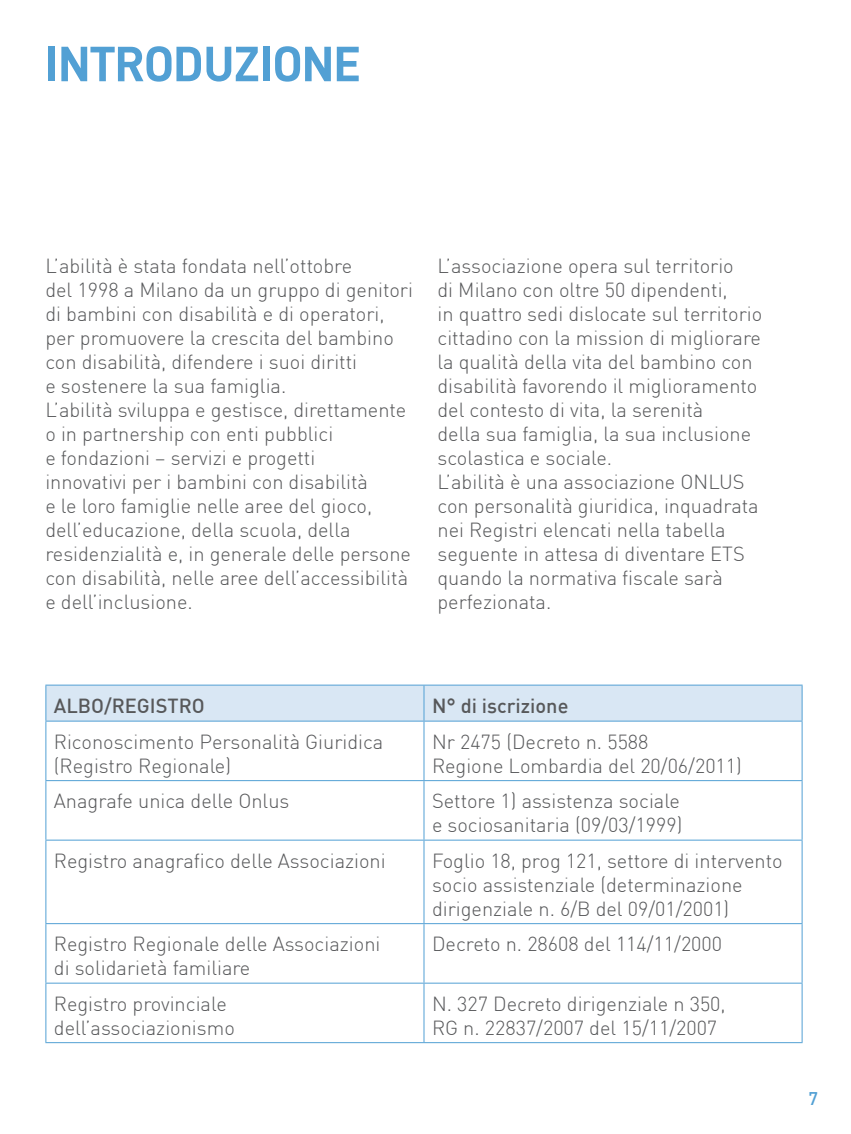
<style>
.page{position:relative;width:851px;height:1134px;background:#fff}
.page>*{position:absolute;margin:0;border:0;box-sizing:border-box;transform-origin:0 0}
.t1{font:50px "D DIN Bold";color:#52a0d4}
.text{font:300 20px/24px "DIN";color:#57585a}
.small_title_-_Copia{font:300 20px/24px "DIN";color:#57585a}
.small_title_-_Copia-2{font:500 20px "DIN";color:#57585a}
.t2{font:500 18px "DIN";color:#52a0d4}
</style>
<div class="page">
<div style="left:46px;top:686px;width:755px;height:35px;background:#d9e7f4"></div>
<hr style="left:45px;top:685px;width:379px;height:1px;background:#52a0d4">
<hr style="left:45px;top:686px;width:1px;height:35px;background:#52a0d4">
<hr style="left:424px;top:685px;width:378px;height:1px;background:#52a0d4">
<hr style="left:423px;top:686px;width:1px;height:35px;background:#52a0d4">
<hr style="left:801px;top:686px;width:1px;height:35px;background:#52a0d4">
<hr style="left:45px;top:721px;width:379px;height:1px;background:#52a0d4">
<hr style="left:45px;top:722px;width:1px;height:58px;background:#52a0d4">
<hr style="left:424px;top:721px;width:378px;height:1px;background:#52a0d4">
<hr style="left:423px;top:722px;width:1px;height:58px;background:#52a0d4">
<hr style="left:801px;top:722px;width:1px;height:58px;background:#52a0d4">
<hr style="left:45px;top:780px;width:379px;height:1px;background:#52a0d4">
<hr style="left:45px;top:781px;width:1px;height:59px;background:#52a0d4">
<hr style="left:424px;top:780px;width:378px;height:1px;background:#52a0d4">
<hr style="left:423px;top:781px;width:1px;height:59px;background:#52a0d4">
<hr style="left:801px;top:781px;width:1px;height:59px;background:#52a0d4">
<hr style="left:45px;top:840px;width:379px;height:1px;background:#52a0d4">
<hr style="left:45px;top:841px;width:1px;height:82px;background:#52a0d4">
<hr style="left:424px;top:840px;width:378px;height:1px;background:#52a0d4">
<hr style="left:423px;top:841px;width:1px;height:82px;background:#52a0d4">
<hr style="left:801px;top:841px;width:1px;height:82px;background:#52a0d4">
<hr style="left:45px;top:923px;width:379px;height:1px;background:#52a0d4">
<hr style="left:45px;top:924px;width:1px;height:59px;background:#52a0d4">
<hr style="left:424px;top:923px;width:378px;height:1px;background:#52a0d4">
<hr style="left:423px;top:924px;width:1px;height:59px;background:#52a0d4">
<hr style="left:801px;top:924px;width:1px;height:59px;background:#52a0d4">
<hr style="left:45px;top:983px;width:379px;height:1px;background:#52a0d4">
<hr style="left:45px;top:984px;width:1px;height:58px;background:#52a0d4">
<hr style="left:424px;top:983px;width:378px;height:1px;background:#52a0d4">
<hr style="left:423px;top:984px;width:1px;height:58px;background:#52a0d4">
<hr style="left:801px;top:984px;width:1px;height:58px;background:#52a0d4">
<hr style="left:45px;top:1042px;width:379px;height:1px;background:#52a0d4">
<hr style="left:424px;top:1042px;width:378px;height:1px;background:#52a0d4">
<p class="t1" style="left:45px;top:36px;width:316px">INTRODUZIONE</p>
<p class="text" style="left:45px;top:254px;width:308px">L’abilità è stata fondata nell’ottobre</p>
<p class="text" style="left:45px;top:278px;width:369px">del 1998 a Milano da un gruppo di genitori di bambini con disabilità e di operatori, per promuovere la crescita del bambino con disabilità, difendere i suoi diritti</p>
<p class="text" style="left:45px;top:374px;width:242px">e sostenere la sua famiglia.</p>
<p class="text" style="left:45px;top:398px;width:367px">L’abilità sviluppa e gestisce, direttamente o in partnership con enti pubblici<br>e fondazioni – servizi e progetti<br>innovativi per i bambini con disabilità<br>e le loro famiglie nelle aree del gioco, dell’educazione, della scuola, della residenzialità e, in generale delle persone con disabilità, nelle aree dell’accessibilità e dell’inclusione.</p>
<p class="text" style="left:437px;top:254px;width:298px">L’associazione opera sul territorio</p>
<p class="text" style="left:437px;top:278px;width:292px">di Milano con oltre 50 dipendenti,</p>
<p class="text" style="left:437px;top:302px;width:326px">in quattro sedi dislocate sul territorio cittadino con la mission di migliorare la qualità della vita del bambino con disabilità favorendo il miglioramento</p>
<p class="text" style="left:437px;top:398px;width:267px">del contesto di vita, la serenità</p>
<p class="text" style="left:437px;top:422px;width:315px">della sua famiglia, la sua inclusione scolastica e sociale.</p>
<p class="text" style="left:437px;top:470px;width:308px">L’abilità è una associazione ONLUS</p>
<p class="text" style="left:437px;top:494px;width:322px">con personalità giuridica, inquadrata</p>
<p class="text" style="left:437px;top:518px;width:309px">nei Registri elencati nella tabella seguente in attesa di diventare ETS quando la normativa fiscale sarà perfezionata.</p>
<p class="small_title_-_Copia-2" style="left:54px;top:693px;width:152px">ALBO/REGISTRO</p>
<p class="small_title_-_Copia-2" style="left:432px;top:693px;width:138px">N° di iscrizione</p>
<p class="small_title_-_Copia" style="left:54px;top:729px;width:331px">Riconoscimento Personalità Giuridica (Registro Regionale)</p>
<p class="small_title_-_Copia" style="left:432px;top:729px;width:218px">Nr 2475 (Decreto n. 5588</p>
<p class="small_title_-_Copia" style="left:432px;top:753px;width:311px">Regione Lombardia del 20/06/2011)</p>
<p class="small_title_-_Copia" style="left:54px;top:789px;width:237px">Anagrafe unica delle Onlus</p>
<p class="small_title_-_Copia" style="left:432px;top:789px;width:249px">Settore 1) assistenza sociale</p>
<p class="small_title_-_Copia" style="left:432px;top:813px;width:252px">e sociosanitaria (09/03/1999)</p>
<p class="small_title_-_Copia" style="left:54px;top:848px;width:333px">Registro anagrafico delle Associazioni</p>
<p class="small_title_-_Copia" style="left:432px;top:848px;width:352px">Foglio 18, prog 121, settore di intervento</p>
<p class="small_title_-_Copia" style="left:432px;top:872px;width:312px">socio assistenziale (determinazione</p>
<p class="small_title_-_Copia" style="left:432px;top:896px;width:299px">dirigenziale n. 6/B del 09/01/2001)</p>
<p class="small_title_-_Copia" style="left:54px;top:932px;width:328px">Registro Regionale delle Associazioni</p>
<p class="small_title_-_Copia" style="left:54px;top:956px;width:198px">di solidarietà familiare</p>
<p class="small_title_-_Copia" style="left:432px;top:932px;width:291px">Decreto n. 28608 del 114/11/2000</p>
<p class="small_title_-_Copia" style="left:54px;top:991px;width:174px">Registro provinciale</p>
<p class="small_title_-_Copia" style="left:54px;top:1015px;width:182px">dell’associazionismo</p>
<p class="small_title_-_Copia" style="left:432px;top:991px;width:295px">N. 327 Decreto dirigenziale n 350,</p>
<p class="small_title_-_Copia" style="left:432px;top:1015px;width:287px">RG n. 22837/2007 del 15/11/2007</p>
<p class="t2" style="left:808px;top:1087px;width:11px">7</p>
</div>
